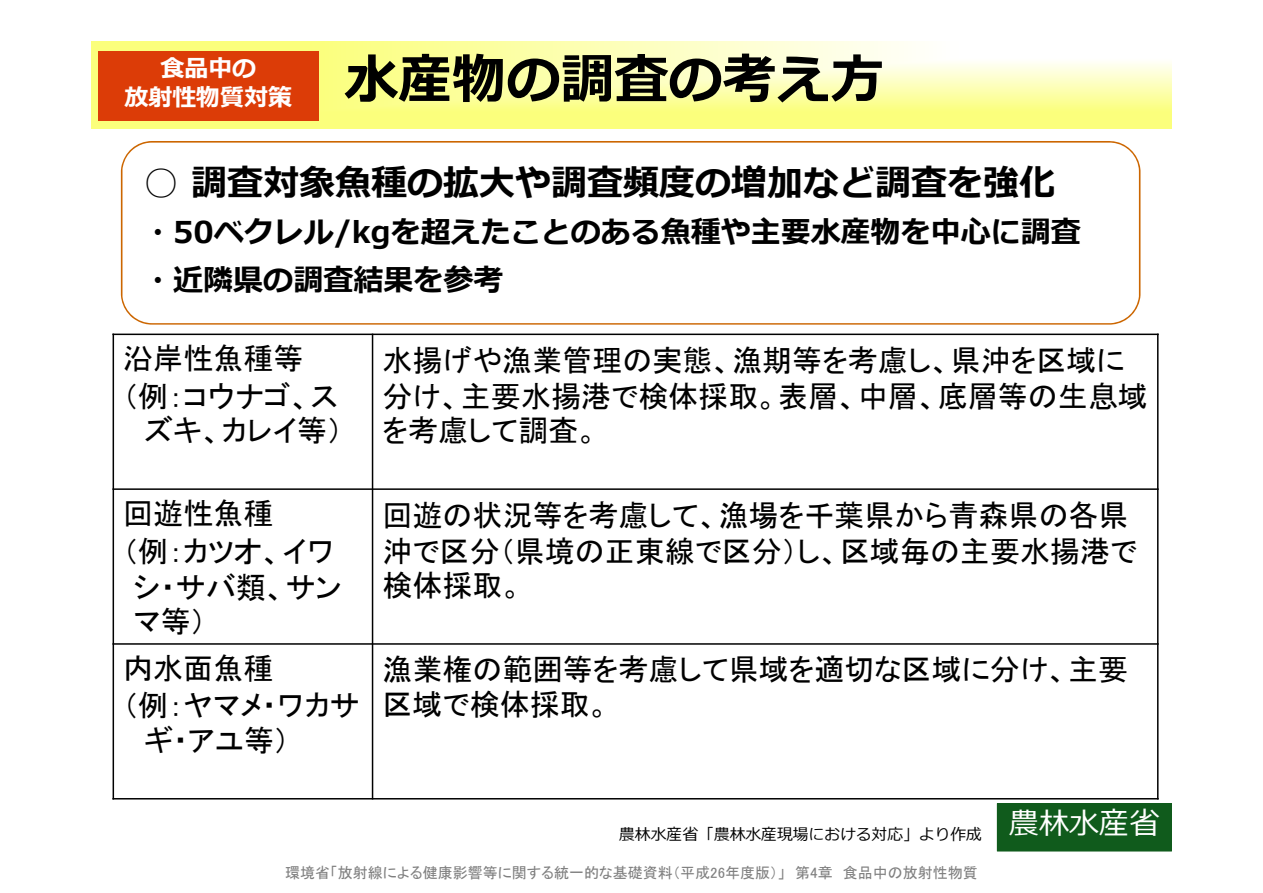
<style>
.page{position:relative;width:1263px;height:893px;background:#fff}
.page>*{position:absolute;margin:0;border:0;box-sizing:border-box;transform-origin:0 0}
.t1{font:700 54px "Meiryo";color:#000}
.t2{font:700 36px "Meiryo";color:#000}
.t3{font:30px/35.2px "MS P Gothic";color:#000}
.t4{font:700 30px/48px "Meiryo";color:#000}
.t5{font:700 24px/28.8px "Meiryo";color:#fff;text-align:center}
.t6{font:15.9px "Meiryo";color:#000}
.t7{font:15px "MS P Gothic";color:#808080}
</style>
<div class="page">
<img style="left:91px;top:41px;width:1080px;height:88px">
<div style="left:98px;top:51px;width:221px;height:69px;background:#dc3c07"></div>
<svg style="left:121px;top:141px;width:1019px;height:184px"></svg>
<hr style="left:372px;top:334px;width:1px;height:465px;background:#000">
<hr style="left:112px;top:488px;width:1047px;height:2px;background:#000">
<hr style="left:112px;top:643px;width:1047px;height:2px;background:#000">
<hr style="left:113px;top:334px;width:1px;height:465px;background:#000">
<hr style="left:1157px;top:334px;width:1px;height:465px;background:#000">
<hr style="left:112px;top:334px;width:1047px;height:1px;background:#000">
<hr style="left:112px;top:798px;width:1047px;height:1px;background:#000">
<div style="left:997px;top:803px;width:174px;height:48px;background:#105b1c"></div>
<p class="t5" style="left:124px;top:55px;width:169px">食品中の<br>放射性物質対策</p>
<h1 class="t1" style="left:344px;top:42px;width:542px">水産物の調査の考え方</h1>
<p class="t2" style="left:143px;top:158px;width:914px">○ 調査対象魚種の拡大や調査頻度の増加など調査を強化</p>
<p class="t4" style="left:143px;top:210px;width:939px">・50ベクレル/kgを超えたことのある魚種や主要水産物を中心に調査・近隣県の調査結果を参考</p>
<p class="t3" style="left:123px;top:340px;width:216px;line-height:37.3px">沿岸性魚種等<br>（例：コウナゴ、ス</p>
<p class="t3" style="left:144px;top:413px;width:200px">ズキ、カレイ等）</p>
<p class="t3" style="left:123px;top:496px;width:152px">回遊性魚種</p>
<p class="t3" style="left:123px;top:533px;width:213px">（例：カツオ、イワ</p>
<p class="t3" style="left:134px;top:569px;width:210px">シ・サバ類、サン</p>
<p class="t3" style="left:134px;top:604px;width:74px">マ等）</p>
<p class="t3" style="left:123px;top:649px;width:238px;line-height:37.3px">内水面魚種<br>（例：ヤマメ・ワカサ</p>
<p class="t3" style="left:144px;top:722px;width:147px">ギ・アユ等）</p>
<p class="t3" style="left:382px;top:342px;width:767px">水揚げや漁業管理の実態、漁期等を考慮し、県沖を区域に分け、主要水揚港で検体採取。表層、中層、底層等の生息域を考慮して調査。</p>
<p class="t3" style="left:382px;top:497px;width:756px">回遊の状況等を考慮して、漁場を千葉県から青森県の各県沖で区分（県境の正東線で区分）し、区域毎の主要水揚港で検体採取。</p>
<p class="t3" style="left:382px;top:652px;width:747px;line-height:34.5px">漁業権の範囲等を考慮して県域を適切な区域に分け、主要区域で検体採取。</p>
<p class="t6" style="left:619px;top:823px;width:542px">農林水産省「農林水産現場における対応」より作成 <sup>農林水産省</sup></p>
<p class="t7" style="left:285px;top:865px;width:694px">環境省「放射線による健康影響等に関する統一的な基礎資料（平成26年度版）」　第4章　食品中の放射性物質</p>
</div>
